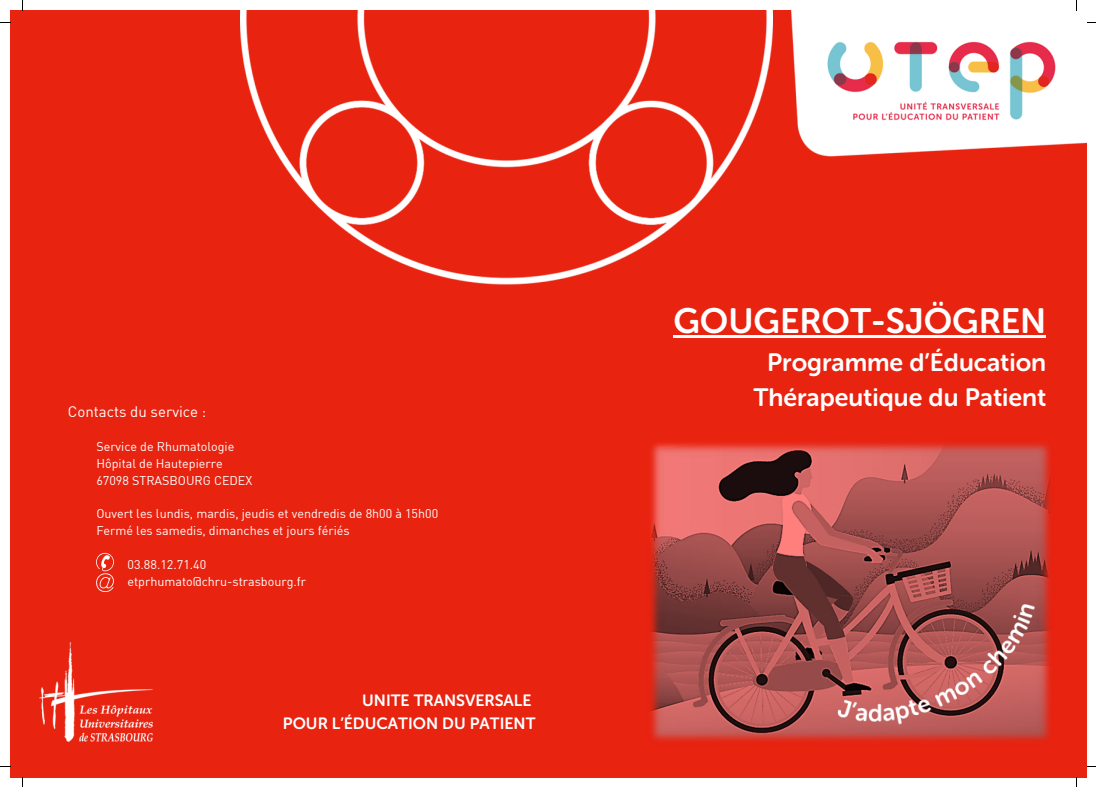
<style>
.page{position:relative;width:1096px;height:787px;background:#fff}
.page>*{position:absolute;margin:0;border:0;box-sizing:border-box;transform-origin:0 0}
.t1{font:35px "Museo Sans Rounded 700";color:#fff}
.t2{font:25px/34.8px "Museo Sans Rounded 700";color:#fff;text-align:center}
.t3{font:16.25px "Museo Sans Rounded 700";color:#fff}
.t4{font:15px "DIN";color:#fff}
.t5{font:12.5px "DIN";color:#fff}
</style>
<div class="page">
<div style="left:10px;top:10px;width:1076px;height:768px;background:#e82310"></div>
<img style="left:791px;top:10px;width:295px;height:147px">
<img style="left:240px;top:10px;width:532px;height:275px">
<img style="left:39px;top:642px;width:114px;height:99px">
<svg style="left:96px;top:553px;width:18px;height:39px"></svg>
<img style="left:650px;top:443px;width:400px;height:298px">
<img style="left:734px;top:464px;width:343px;height:314px">
<hr style="left:673px;top:335px;width:373px;height:2px;background:#fff">
<p class="t4" style="left:68px;top:403px;width:140px">Contacts du service :</p>
<p class="t5" style="left:96px;top:438px;width:139px">Service de Rhumatologie</p>
<p class="t5" style="left:96px;top:455px;width:128px">Hôpital de Hautepierre</p>
<p class="t5" style="left:96px;top:472px;width:157px">67098 STRASBOURG CEDEX</p>
<p class="t5" style="left:96px;top:506px;width:343px">Ouvert les lundis, mardis, jeudis et vendredis de 8h00 à 15h00</p>
<p class="t5" style="left:96px;top:523px;width:255px">Fermé les samedis, dimanches et jours fériés</p>
<p class="t5" style="left:127px;top:557px;width:80px">03.88.12.71.40</p>
<p class="t5" style="left:127px;top:574px;width:180px">etprhumato@chru-strasbourg.fr</p>
<p class="t3" style="left:362px;top:691px;width:171px">UNITE TRANSVERSALE</p>
<p class="t3" style="left:283px;top:713px;width:254px">POUR L’ÉDUCATION DU PATIENT</p>
<p class="t1" style="left:673px;top:300px;width:374px">GOUGEROT-SJÖGREN</p>
<p class="t2" style="left:753px;top:345px;width:294px">Programme d’Éducation<br>Thérapeutique du Patient</p>
</div>
